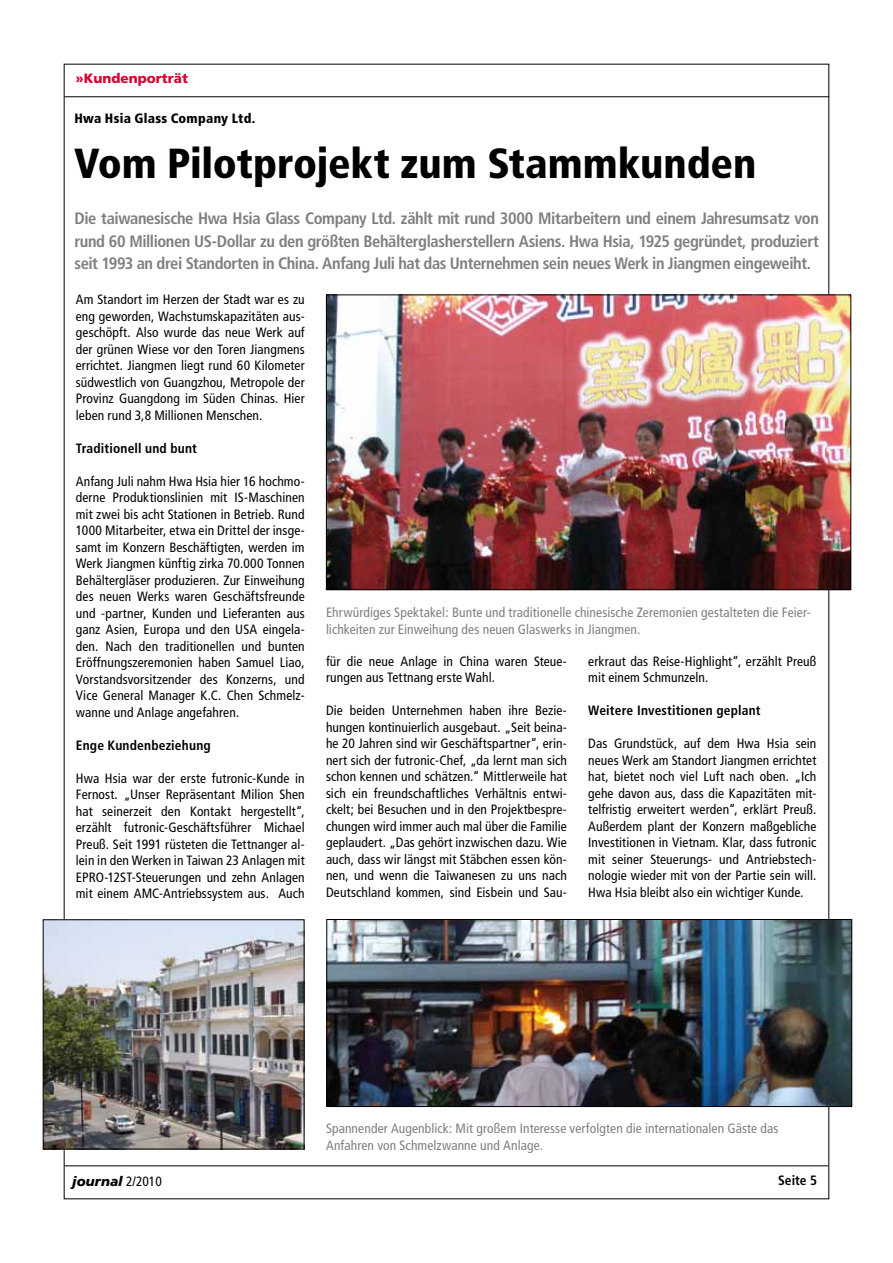
<style>
.page{position:relative;width:893px;height:1263px;background:#fff}
.page>*{position:absolute;margin:0;border:0;box-sizing:border-box;transform-origin:0 0}
.t1{font:900 condensed 42px "Frutiger";letter-spacing:-.005em;color:#000}
.t2{font:700 condensed 16.5px/22.5px "Frutiger";letter-spacing:-.025em;color:#7e7f81;text-align:justify}
.t3{font:condensed 13.5px/16.5px "Frutiger";letter-spacing:.005em;color:#000;text-align:justify}
.t4{font:condensed 13.5px/16.5px "Frutiger";letter-spacing:.005em;color:#7e7f81}
.t5{font:700 condensed 13.5px "Frutiger";letter-spacing:.01em;color:#000}
.t6{font:900 condensed 13.5px "Frutiger";letter-spacing:.015em;color:#000}
.t7{font:900 13.5px "Frutiger";color:#db0031}
.t8{font:italic 900 13.5px "Frutiger";color:#000}
.s1{font-weight:400;font-style:normal;font-stretch:condensed}
</style>
<div class="page">
<hr style="left:64px;top:1165px;width:764px;height:1px;background:#000">
<hr style="left:64px;top:96px;width:765px;height:1px;background:#000">
<img style="left:45px;top:921px;width:257px;height:226px">
<div style="left:43px;top:919px;width:261px;height:230px;border:1px solid #000"></div>
<img style="left:328px;top:296px;width:521px;height:292px">
<div style="left:326px;top:294px;width:525px;height:296px;border:1px solid #000"></div>
<img style="left:328px;top:921px;width:522px;height:184px">
<div style="left:326px;top:919px;width:526px;height:188px;border:1px solid #000"></div>
<p class="t7" style="left:76px;top:70px;width:114px">»Kundenporträt</p>
<p class="t6" style="left:74px;top:111px;width:182px">Hwa Hsia Glass Company Ltd.</p>
<h1 class="t1" style="left:74px;top:138px;width:684px">Vom Pilotprojekt zum Stammkunden</h1>
<p class="t2" style="left:74px;top:207px;width:746px">Die taiwanesische Hwa Hsia Glass Company Ltd. zählt mit rund 3000 Mitarbeitern und einem Jahresumsatz von rund 60 Millionen US-Dollar zu den größten Behälterglasherstellern Asiens. Hwa Hsia, 1925 gegründet, produziert seit 1993 an drei Standorten in China. Anfang Juli hat das Unternehmen sein neues Werk in Jiangmen eingeweiht.</p>
<p class="t3" style="left:76px;top:291px;width:230px">Am Standort im Herzen der Stadt war es zu eng geworden, Wachstumskapazitäten aus&shy;geschöpft. Also wurde das neue Werk auf der grünen Wiese vor den Toren Jiangmens errichtet. Jiangmen liegt rund 60 Kilometer südwestlich von Guangzhou, Metropole der Provinz Guangdong im Süden Chinas. Hier leben rund 3,8 Millionen Menschen.</p>
<p class="t5" style="left:76px;top:440px;width:123px">Traditionell und bunt</p>
<p class="t3" style="left:76px;top:473px;width:230px">Anfang Juli nahm Hwa Hsia hier 16 hochmo&shy;derne Produktionslinien mit IS-Maschinen mit zwei bis acht Stationen in Betrieb. Rund 1000 Mitarbeiter, etwa ein Drittel der insge&shy;samt im Konzern Beschäftigten, werden im Werk Jiangmen künftig zirka 70.000 Tonnen Behältergläser produzieren. Zur Einweihung des neuen Werks waren Geschäftsfreunde und -partner, Kunden und Lieferanten aus ganz Asien, Europa und den USA eingela&shy;den. Nach den traditionellen und bunten Eröffnungszeremonien haben Samuel Liao, Vorstandsvorsitzender des Konzerns, und Vice General Manager K.C. Chen Schmelz&shy;wanne und Anlage angefahren.</p>
<p class="t5" style="left:76px;top:737px;width:136px">Enge Kundenbeziehung</p>
<p class="t3" style="left:76px;top:770px;width:230px">Hwa Hsia war der erste futronic-Kunde in Fernost. „Unser Repräsentant Milion Shen hat seinerzeit den Kontakt hergestellt“, erzählt futronic-Geschäftsführer Michael Preuß. Seit 1991 rüsteten die Tettnanger al&shy;lein in den Werken in Taiwan 23 Anlagen mit EPRO-12ST-Steuerungen und zehn Anlagen mit einem AMC-Antriebssystem aus. Auch</p>
<p class="t4" style="left:326px;top:604px;width:486px">Ehrwürdiges Spektakel: Bunte und traditionelle chinesische Zeremonien gestalteten die Feier&shy;lichkeiten zur Einweihung des neuen Glaswerks in Jiangmen.</p>
<p class="t3" style="left:326px;top:653px;width:242px">für die neue Anlage in China waren Steue&shy;rungen aus Tettnang erste Wahl.</p>
<p class="t3" style="left:326px;top:703px;width:242px">Die beiden Unternehmen haben ihre Bezie&shy;hungen kontinuierlich ausgebaut. „Seit beina&shy;he 20 Jahren sind wir Geschäftspartner“, erin&shy;nert sich der futronic-Chef, „da lernt man sich schon kennen und schätzen.“ Mittlerweile hat sich ein freundschaftliches Verhältnis entwi&shy;ckelt; bei Besuchen und in den Projektbespre&shy;chungen wird immer auch mal über die Familie geplaudert. „Das gehört inzwischen dazu. Wie auch, dass wir längst mit Stäbchen essen kön&shy;nen, und wenn die Taiwanesen zu uns nach Deutschland kommen, sind Eisbein und Sau-</p>
<p class="t3" style="left:588px;top:653px;width:230px">erkraut das Reise-Highlight“, erzählt Preuß mit einem Schmunzeln.</p>
<p class="t5" style="left:588px;top:703px;width:174px">Weitere Investitionen geplant</p>
<p class="t3" style="left:588px;top:735px;width:230px">Das Grundstück, auf dem Hwa Hsia sein neues Werk am Standort Jiangmen errichtet hat, bietet noch viel Luft nach oben. „Ich gehe davon aus, dass die Kapazitäten mit&shy;telfristig erweitert werden“, erklärt Preuß.<br>Außerdem plant der Konzern maßgebliche Investitionen in Vietnam. Klar, dass futronic mit seiner Steuerungs- und Antriebstech&shy;nologie wieder mit von der Partie sein will.<br>Hwa Hsia bleibt also ein wichtiger Kunde.</p>
<p class="t4" style="left:326px;top:1120px;width:454px">Spannender Augenblick: Mit großem Interesse verfolgten die internationalen Gäste das<br>Anfahren von Schmelzwanne und Anlage.</p>
<p class="t8" style="left:72px;top:1173px;width:91px">journal <span class="s1">2/2010</span></p>
<p class="t5" style="left:778px;top:1172px;width:41px">Seite 5</p>
</div>
